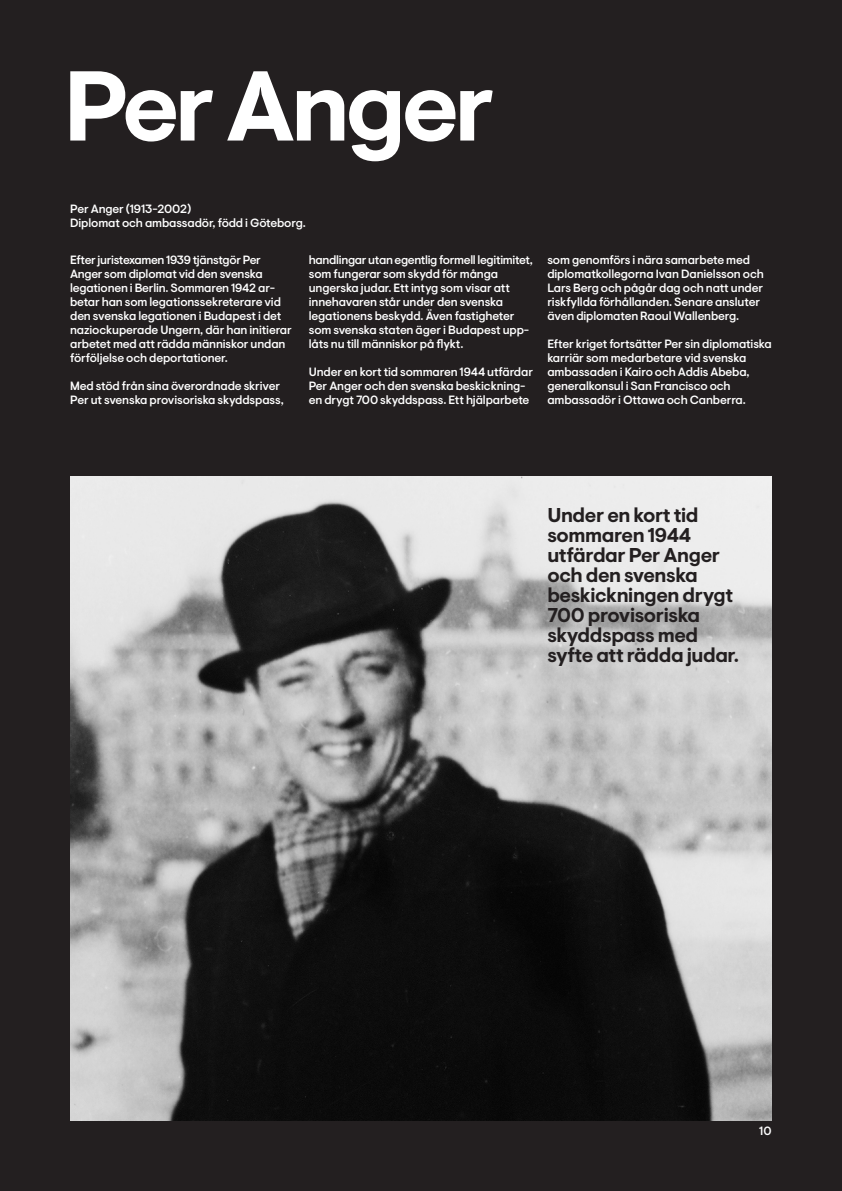
<style>
.page{position:relative;width:842px;height:1191px;background:#231f20}
.page>*{position:absolute;margin:0;border:0;box-sizing:border-box;transform-origin:0 0}
.t1{font:700 98.9px "Visuelt Pro";letter-spacing:-.045em;color:#fff}
.ingress_mindre{font:700 20px/20px "Visuelt Pro";letter-spacing:-.02em;color:#231f20}
.Text_12pt{font:500 12px/14px "Visuelt Pro";letter-spacing:-.01em;color:#fff}
</style>
<div class="page">
<img style="left:70px;top:476px;width:702px;height:644px">
<p class="t1" style="left:64px;top:48px;width:433px">Per Anger</p>
<p class="Text_12pt" style="left:70px;top:202px;width:123px">Per Anger (1913-2002)</p>
<p class="Text_12pt" style="left:70px;top:216px;width:237px">Diplomat och ambassadör, född i Göteborg.</p>
<p class="Text_12pt" style="left:70px;top:253px;width:223px">Efter juristexamen 1939 tjänstgör Per Anger som diplomat vid den svenska legationen i Berlin. Sommaren 1942 ar&shy;betar han som legationssekreterare vid den svenska legationen i Budapest i det naziockuperade Ungern, där han initierar arbetet med att rädda människor undan förföljelse och deportationer.</p>
<p class="Text_12pt" style="left:70px;top:379px;width:215px">Med stöd från sina överordnade skriver<br>Per ut svenska provisoriska skyddspass,</p>
<p class="Text_12pt" style="left:309px;top:253px;width:226px">handlingar utan egentlig formell legitimitet, som fungerar som skydd för många ungerska judar. Ett intyg som visar att innehavaren står under den svenska legationens beskydd. Även fastigheter som svenska staten äger i Budapest upp&shy;låts nu till människor på flykt.</p>
<p class="Text_12pt" style="left:309px;top:365px;width:226px">Under en kort tid sommaren 1944 utfärdar<br>Per Anger och den svenska beskickning&shy;en drygt 700 skyddspass. Ett hjälparbete</p>
<p class="Text_12pt" style="left:547px;top:253px;width:218px">som genomförs i nära samarbete med diplomatkollegorna Ivan Danielsson och Lars Berg och pågår dag och natt under riskfyllda förhållanden. Senare ansluter även diplomaten Raoul Wallenberg.</p>
<p class="Text_12pt" style="left:547px;top:337px;width:226px">Efter kriget fortsätter Per sin diplomatiska karriär som medarbetare vid svenska ambassaden i Kairo och Addis Abeba, generalkonsul i San Francisco och ambassadör i Ottawa och Canberra.</p>
<p class="ingress_mindre" style="left:547px;top:506px;width:193px">Under en kort tid sommaren 1944 utfärdar Per Anger och den svenska beskickningen drygt<br>700 provisoriska skyddspass med syfte att rädda judar.</p>
<p class="Text_12pt" style="left:759px;top:1124px;width:14px">10</p>
</div>
